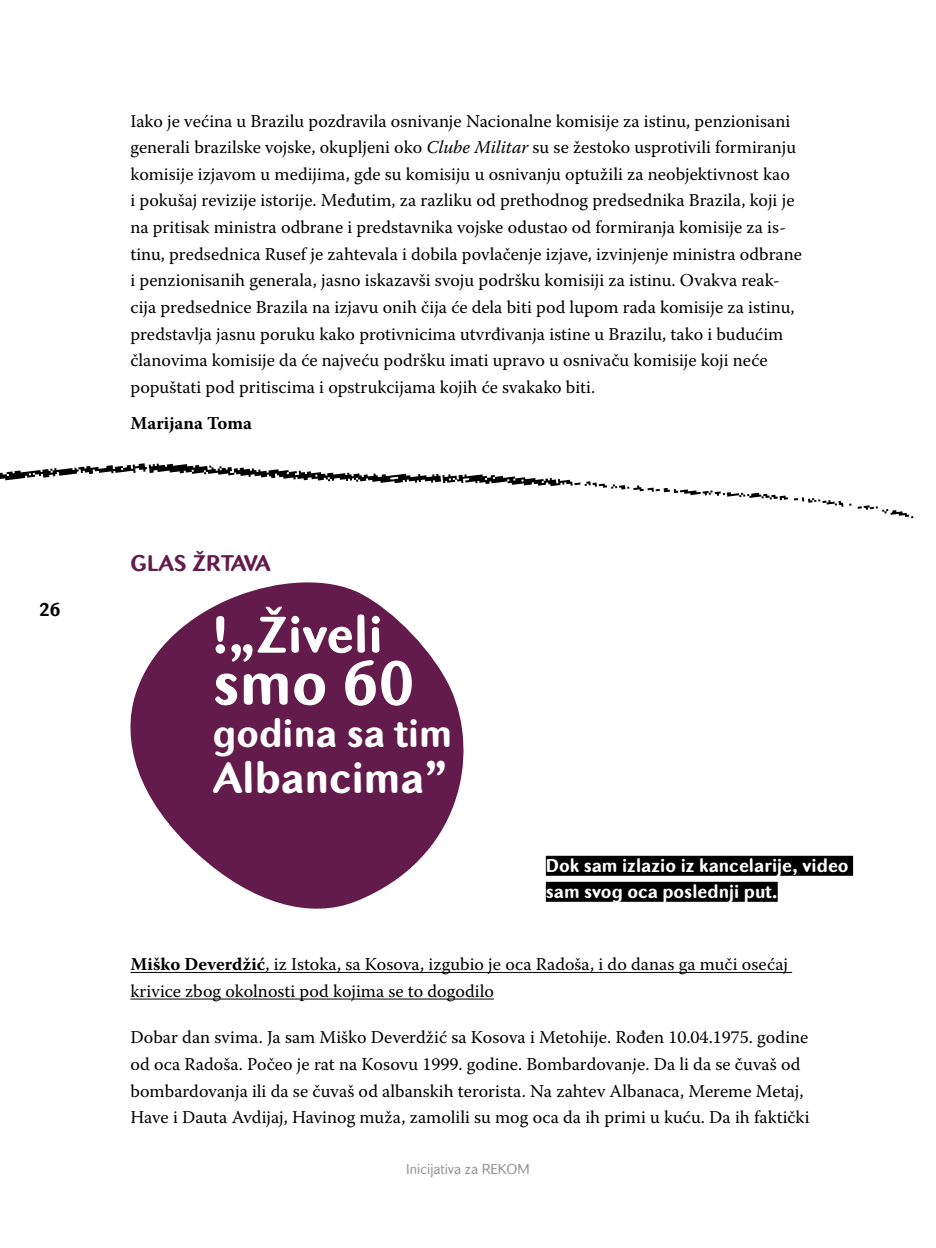
<style>
.page{position:relative;width:936px;height:1248px;background:#fff}
.page>*{position:absolute;margin:0;border:0;box-sizing:border-box;transform-origin:0 0}
.t1{font:700 60px "Batke";color:#fff}
.t2{font:700 50px "Batke";color:#fff}
.t3{font:700 42px "Batke";color:#fff}
.t4{font:700 38px "Batke";color:#fff}
.t5{font:700 22px "Batke";color:#621b4b}
.t6{font:18px/26.6px "Warnock Pro";color:#000}
.t7{font:700 18px/26px "Batke";color:#fff}
.t8{font:700 18px "Warnock Pro";color:#000}
.t9{font:700 18px "Batke";color:#000}
.t10{font:14px "Batke";color:#939598}
.s1{font-style:italic}
.s2{font-weight:700}
</style>
<div class="page">
<hr style="left:130px;top:971px;width:662px;height:1px;background:#000">
<hr style="left:130px;top:998px;width:364px;height:1px;background:#000">
<svg style="left:130px;top:582px;width:334px;height:327px;fill:#621b4b"></svg>
<div style="left:546px;top:855px;width:307px;height:20px;background:#000"></div>
<div style="left:546px;top:881px;width:231px;height:20px;background:#000"></div>
<svg style="left:0;top:463px;width:787px;height:37px"></svg>
<svg style="left:794px;top:497px;width:49px;height:9px"></svg>
<svg style="left:857px;top:505px;width:56px;height:13px"></svg>
<p class="t9" style="left:39px;top:598px;width:23px">26</p>
<p class="t6" style="left:130px;top:107px;width:673px">Iako je većina u Brazilu pozdravila osnivanje Nacionalne komisije za istinu, penzionisani generali brazilske vojske, okupljeni oko <span class="s1">Clube Militar</span> su se žestoko usprotivili formiranju komisije izjavom u medijima, gde su komisiju u osnivanju optužili za neobjektivnost kao<br>i pokušaj revizije istorije. Međutim, za razliku od prethodnog predsednika Brazila, koji je na pritisak ministra odbrane i predstavnika vojske odustao od formiranja komisije za is&shy;tinu, predsednica Rusef je zahtevala i dobila povlačenje izjave, izvinjenje ministra odbrane i penzionisanih generala, jasno iskazavši svoju podršku komisiji za istinu. Ovakva reak&shy;cija predsednice Brazila na izjavu onih čija će dela biti pod lupom rada komisije za istinu, predstavlja jasnu poruku kako protivnicima utvrđivanja istine u Brazilu, tako i budućim članovima komisije da će najveću podršku imati upravo u osnivaču komisije koji neće popuštati pod pritiscima i opstrukcijama kojih će svakako biti.</p>
<p class="t8" style="left:130px;top:412px;width:123px">Marijana Toma</p>
<p class="t5" style="left:130px;top:548px;width:142px">GLAS ŽRTAVA</p>
<h2 class="t2" style="left:213px;top:601px;width:172px">!„Živeli</h2>
<h1 class="t1" style="left:213px;top:643px;width:203px">smo 60</h1>
<h3 class="t4" style="left:213px;top:707px;width:241px">godina sa tim</h3>
<h3 class="t3" style="left:213px;top:749px;width:237px">Albancima”</h3>
<p class="t7" style="left:546px;top:851px;width:304px">Dok sam izlazio iz kancelarije, video sam svog oca poslednji put.</p>
<p class="t6" style="left:130px;top:950px;width:659px"><span class="s2">Miško Deverdžić</span>, iz Istoka, sa Kosova, izgubio je oca Radoša, i do danas ga muči osećaj krivice zbog okolnosti pod kojima se to dogodilo</p>
<p class="t6" style="left:130px;top:1023px;width:680px">Dobar dan svima. Ja sam Miško Deverdžić sa Kosova i Metohije. Rođen 10.04.1975. godine od oca Radoša. Počeo je rat na Kosovu 1999. godine. Bombardovanje. Da li da se čuvaš od bombardovanja ili da se čuvaš od albanskih terorista. Na zahtev Albanaca, Mereme Metaj, Have i Dauta Avdijaj, Havinog muža, zamolili su mog oca da ih primi u kuću. Da ih faktički</p>
<p class="t10" style="left:406px;top:1160px;width:125px">Inicijativa za REKOM</p>
</div>
